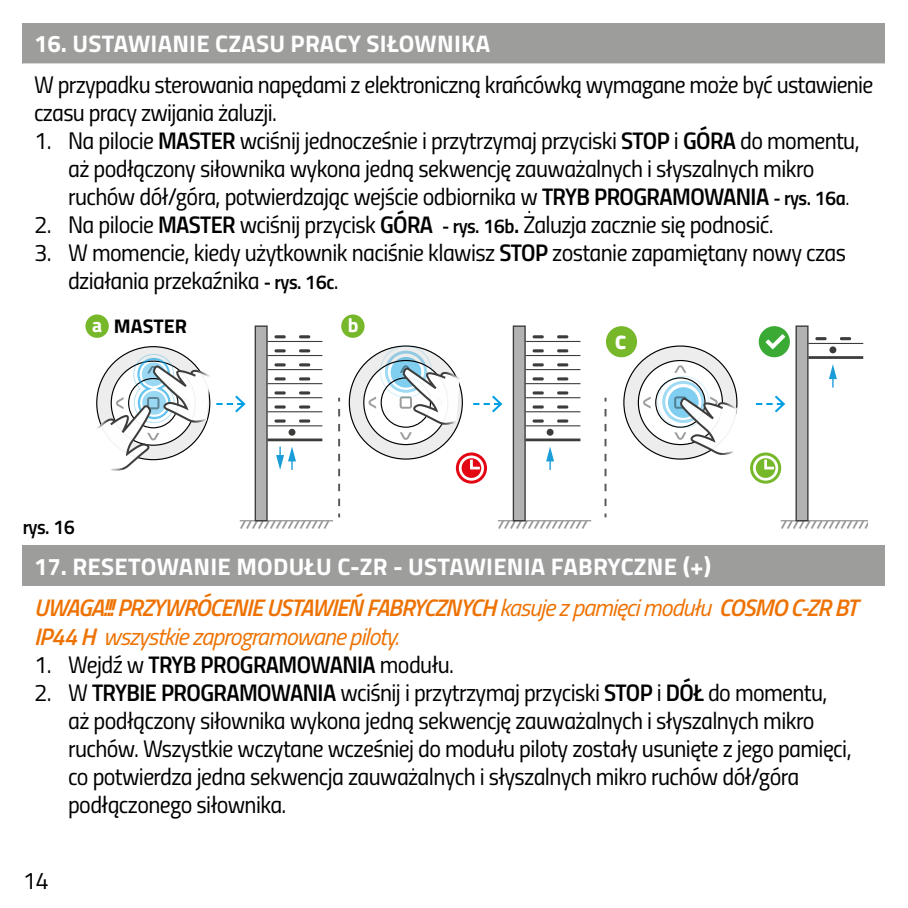
<style>
.page{position:relative;width:908px;height:908px;background:#fff}
.page>*{position:absolute;margin:0;border:0;box-sizing:border-box;transform-origin:0 0}
.t1{font:700 26.4px "Titillium";color:#fff}
.t2{font:24px/28px "Titillium Regular Upright";letter-spacing:-.025em;color:#000}
.t3{font:italic 600 24px/40.8px "Titillium";letter-spacing:-.04em;color:#ee7203}
.t4{font:italic 24px "Titillium";letter-spacing:-.04em;color:#ee7203}
.t5{font:700 24px "Titillium";letter-spacing:.01em;color:#fff}
.t6{font:24px "Titillium Semibold Upright";letter-spacing:-.025em;color:#000}
.t7{font:20px "Titillium Semibold Upright";color:#000}
.t8{font:700 19.6px "Titillium";color:#000}
.t9{font:700 19.6px "Titillium";color:#fff}
.s1{font-family:"Titillium Semibold Upright"}
.s2{font-family:"Titillium Semibold Upright";font-size:20px}
.s3{font-size:20px}
.s4{color:#fff}
.s5{font-weight:700;font-style:normal;color:#fff}
.s6{font-weight:400}
.s7{font-weight:600}
.s8{font-family:"Titillium Regular Upright"}
</style>
<div class="page">
<div style="left:23px;top:23px;width:861px;height:40px;background:#9d9d9c"></div>
<svg style="left:23px;top:63px;width:861px;height:466px"></svg>
<div style="left:23px;top:545px;width:861px;height:41px;background:#9d9d9c"></div>
<div style="left:341px;top:314px;width:23px;height:24px;background:#76b82a;border-radius:50%"></div>
<svg style="left:455px;top:452px;width:32px;height:31px"></svg>
<hr style="left:240px;top:520px;width:93px;height:1px;background:#9d9d9c">
<svg style="left:238px;top:518px;width:93px;height:11px"></svg>
<svg style="left:299px;top:335px;width:11px;height:3px"></svg>
<svg style="left:274px;top:335px;width:11px;height:3px"></svg>
<svg style="left:299px;top:349px;width:11px;height:3px"></svg>
<svg style="left:274px;top:349px;width:11px;height:3px"></svg>
<svg style="left:274px;top:363px;width:11px;height:3px"></svg>
<svg style="left:299px;top:363px;width:11px;height:3px"></svg>
<svg style="left:299px;top:377px;width:11px;height:3px"></svg>
<svg style="left:274px;top:377px;width:11px;height:3px"></svg>
<svg style="left:299px;top:391px;width:11px;height:3px"></svg>
<svg style="left:274px;top:391px;width:11px;height:3px"></svg>
<svg style="left:299px;top:405px;width:11px;height:3px"></svg>
<svg style="left:274px;top:405px;width:11px;height:3px"></svg>
<svg style="left:299px;top:419px;width:11px;height:3px"></svg>
<svg style="left:274px;top:419px;width:11px;height:3px"></svg>
<svg style="left:288px;top:428px;width:7px;height:7px"></svg>
<div style="left:255px;top:326px;width:12px;height:194px;background:#b3b2b2"></div>
<div style="left:254px;top:325px;width:13px;height:196px;border:1px solid #3c3c3b"></div>
<hr style="left:267px;top:340px;width:55px;height:2px;background:#3c3c3b">
<hr style="left:267px;top:355px;width:55px;height:1px;background:#3c3c3b">
<hr style="left:267px;top:369px;width:55px;height:1px;background:#3c3c3b">
<hr style="left:267px;top:383px;width:55px;height:1px;background:#3c3c3b">
<hr style="left:267px;top:397px;width:55px;height:1px;background:#3c3c3b">
<hr style="left:267px;top:411px;width:55px;height:1px;background:#3c3c3b">
<hr style="left:267px;top:425px;width:55px;height:1px;background:#3c3c3b">
<hr style="left:267px;top:438px;width:55px;height:3px;background:#3c3c3b">
<svg style="left:276px;top:446px;width:20px;height:23px"></svg>
<svg style="left:97px;top:346px;width:113px;height:113px"></svg>
<svg style="left:468px;top:456px;width:14px;height:14px"></svg>
<div style="left:458px;top:455px;width:26px;height:25px;border:3px solid #fff;border-radius:50%"></div>
<svg style="left:749px;top:452px;width:31px;height:31px"></svg>
<svg style="left:762px;top:456px;width:14px;height:14px"></svg>
<div style="left:752px;top:455px;width:25px;height:25px;border:3px solid #fff;border-radius:50%"></div>
<svg style="left:96px;top:354px;width:149px;height:116px"></svg>
<div style="left:85px;top:314px;width:24px;height:24px;background:#76b82a;border-radius:50%"></div>
<svg style="left:349px;top:346px;width:113px;height:113px;background:#d7d9da"></svg>
<svg style="left:363px;top:360px;width:84px;height:84px"></svg>
<svg style="left:381px;top:378px;width:49px;height:49px"></svg>
<svg style="left:400px;top:432px;width:12px;height:7px"></svg>
<svg style="left:368px;top:396px;width:8px;height:12px"></svg>
<div style="left:379px;top:345px;width:53px;height:52px;border:1px solid #009fe3;border-radius:50%"></div>
<div style="left:385px;top:350px;width:42px;height:42px;border:3px solid #009fe3;border-radius:50%"></div>
<svg style="left:390px;top:357px;width:31px;height:30px"></svg>
<svg style="left:399px;top:365px;width:60px;height:61px"></svg>
<svg style="left:471px;top:395px;width:31px;height:17px"></svg>
<hr style="left:497px;top:520px;width:94px;height:1px;background:#9d9d9c">
<svg style="left:496px;top:518px;width:93px;height:11px"></svg>
<svg style="left:557px;top:335px;width:11px;height:3px"></svg>
<svg style="left:532px;top:335px;width:11px;height:3px"></svg>
<svg style="left:557px;top:349px;width:11px;height:3px"></svg>
<svg style="left:532px;top:349px;width:11px;height:3px"></svg>
<svg style="left:532px;top:363px;width:11px;height:3px"></svg>
<svg style="left:557px;top:363px;width:11px;height:3px"></svg>
<svg style="left:557px;top:377px;width:11px;height:3px"></svg>
<svg style="left:532px;top:377px;width:11px;height:3px"></svg>
<svg style="left:557px;top:391px;width:11px;height:3px"></svg>
<svg style="left:532px;top:391px;width:11px;height:3px"></svg>
<svg style="left:557px;top:405px;width:11px;height:3px"></svg>
<svg style="left:532px;top:405px;width:11px;height:3px"></svg>
<svg style="left:557px;top:419px;width:11px;height:3px"></svg>
<svg style="left:532px;top:419px;width:11px;height:3px"></svg>
<svg style="left:546px;top:428px;width:7px;height:7px"></svg>
<div style="left:513px;top:326px;width:12px;height:194px;background:#b3b2b2"></div>
<div style="left:512px;top:325px;width:13px;height:196px;border:1px solid #3c3c3b"></div>
<hr style="left:525px;top:340px;width:55px;height:2px;background:#3c3c3b">
<hr style="left:525px;top:355px;width:55px;height:1px;background:#3c3c3b">
<hr style="left:525px;top:369px;width:55px;height:1px;background:#3c3c3b">
<hr style="left:525px;top:383px;width:55px;height:1px;background:#3c3c3b">
<hr style="left:525px;top:397px;width:55px;height:1px;background:#3c3c3b">
<hr style="left:525px;top:411px;width:55px;height:1px;background:#3c3c3b">
<hr style="left:525px;top:425px;width:55px;height:1px;background:#3c3c3b">
<hr style="left:525px;top:438px;width:55px;height:3px;background:#3c3c3b">
<svg style="left:546px;top:446px;width:8px;height:23px"></svg>
<div style="left:623px;top:346px;width:113px;height:113px;background:#ededed;border-radius:50%"></div>
<div style="left:638px;top:360px;width:84px;height:84px;background:#fff;border-radius:50%"></div>
<svg style="left:655px;top:378px;width:49px;height:49px"></svg>
<div style="left:655px;top:377px;width:50px;height:50px;border:1px solid #000;border-radius:50%"></div>
<svg style="left:675px;top:365px;width:11px;height:7px"></svg>
<svg style="left:643px;top:397px;width:7px;height:11px"></svg>
<div style="left:657px;top:375px;width:52px;height:53px;border:1px solid #009fe3;border-radius:50%"></div>
<div style="left:662px;top:380px;width:42px;height:43px;border:3px solid #009fe3;border-radius:50%"></div>
<svg style="left:667px;top:387px;width:31px;height:30px"></svg>
<svg style="left:674px;top:396px;width:63px;height:60px"></svg>
<svg style="left:753px;top:395px;width:31px;height:17px"></svg>
<svg style="left:778px;top:518px;width:88px;height:11px"></svg>
<svg style="left:839px;top:337px;width:11px;height:3px"></svg>
<svg style="left:815px;top:337px;width:11px;height:3px"></svg>
<div style="left:829px;top:346px;width:7px;height:7px;background:#3c3c3b;border-radius:50%"></div>
<div style="left:795px;top:326px;width:12px;height:194px;background:#b3b2b2"></div>
<div style="left:795px;top:325px;width:13px;height:196px;border:1px solid #3c3c3b"></div>
<hr style="left:808px;top:342px;width:54px;height:2px;background:#3c3c3b">
<hr style="left:808px;top:356px;width:54px;height:3px;background:#3c3c3b">
<svg style="left:828px;top:364px;width:8px;height:23px"></svg>
<svg style="left:604px;top:409px;width:2px;height:108px"></svg>
<svg style="left:338px;top:409px;width:2px;height:108px"></svg>
<div style="left:605px;top:326px;width:31px;height:31px;background:#76b82a;border-radius:50%"></div>
<div style="left:758px;top:326px;width:31px;height:31px;background:#3aaa35;border-radius:50%"></div>
<svg style="left:765px;top:334px;width:19px;height:15px"></svg>
<p class="t5" style="left:34px;top:25px;width:457px">16. USTAWIANIE CZASU PRACY SIŁOWNIKA</p>
<p class="t2" style="left:34px;top:69px;width:840px">W przypadku sterowania napędami z elektroniczną krańcówką wymagane może być ustawienie czasu pracy zwijania żaluzji.</p>
<p class="t2" style="left:68px;top:125px;width:792px;text-indent:-34px">1. Na pilocie <span class="s1">MASTER</span> wciśnij jednocześnie i przytrzymaj przyciski <span class="s1">STOP</span> i <span class="s1">GÓRA</span> do momentu, aż podłączony siłownika wykona jedną sekwencję zauważalnych i słyszalnych mikro ruchów dół/góra, potwierdzając wejście odbiornika w <span class="s1">TRYB PROGRAMOWANIA</span> <span class="s2">- rys. 16a</span><span class="s3">.</span></p>
<p class="t2" style="left:34px;top:209px;width:740px">2. Na pilocie <span class="s1">MASTER</span> wciśnij przycisk <span class="s1">GÓRA</span> <span class="s2">- rys. 16b</span><span class="s1">.</span> Żaluzja zacznie się podnosić.</p>
<p class="t2" style="left:68px;top:237px;width:779px;text-indent:-34px">3. W momencie, kiedy użytkownik naciśnie klawisz <span class="s1">STOP</span> zostanie zapamiętany nowy czas działania przekaźnika <span class="s2">- rys. 16c</span>.</p>
<p class="t8" style="left:92px;top:311px;width:97px"><span class="s4">a</span> MASTER</p>
<p class="t9" style="left:347px;top:309px;width:12px">b</p>
<p class="t7" style="left:23px;top:511px;width:54px">rys. 16</p>
<p class="t1" style="left:614px;top:319px;width:13px">c</p>
<p class="t3" style="left:34px;top:544px;width:825px"><span class="s5">17. RESETOWANIE MODUŁU C-ZR - USTAWIENIA FABRYCZNE (+)<br></span>UWAGA!!! PRZYWRÓCENIE USTAWIEŃ FABRYCZNYCH <span class="s6">kasuje z pamięci modułu</span> COSMO C-ZR BT</p>
<p class="t4" style="left:34px;top:618px;width:366px"><span class="s7">IP44 H</span> wszystkie zaprogramowane piloty.</p>
<p class="t6" style="left:34px;top:645px;width:421px"><span class="s8">1. Wejdź w</span> TRYB PROGRAMOWANIA <span class="s8">modułu.</span></p>
<p class="t2" style="left:68px;top:676px;width:784px;text-indent:-34px">2. W <span class="s1">TRYBIE PROGRAMOWANIA</span> wciśnij i przytrzymaj przyciski <span class="s1">STOP</span> i <span class="s1">DÓŁ</span> do momentu, aż podłączony siłownika wykona jedną sekwencję zauważalnych i słyszalnych mikro ruchów. Wszystkie wczytane wcześniej do modułu piloty zostały usunięte z jego pamięci, co potwierdza jedna sekwencja zauważalnych i słyszalnych mikro ruchów dół/góra podłączonego siłownika.</p>
<p class="t2" style="left:23px;top:865px;width:28px">14</p>
</div>
